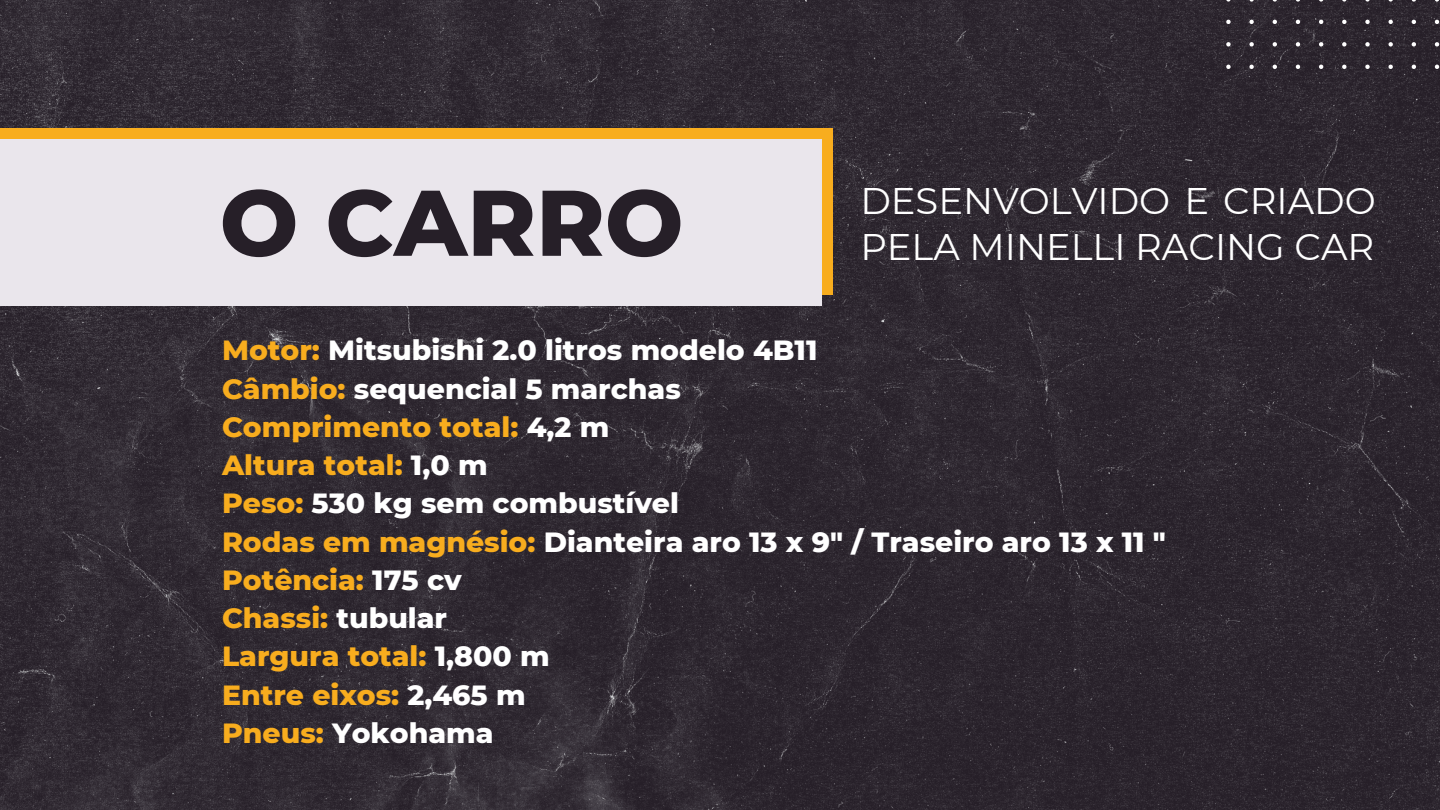
<style>
.page{position:relative;width:1440px;height:810px;background:#fff}
.page>*{position:absolute;margin:0;border:0;box-sizing:border-box;transform-origin:0 0}
.t1{font:800 93px "Montserrat";color:#261f28}
.t2{font:37px/45.8px "Montserrat";color:#fff}
.t3{font:800 28.3px/38.2px "Montserrat";color:#fff}
.t4{font:800 28.3px "Montserrat";color:#f8ad1e}
.s1{color:#f8ad1e}
.s2{color:#fff}
</style>
<div class="page">
<img style="left:0;top:0;width:1440px;height:810px">
<div style="left:0;top:128px;width:833px;height:167px;background:#f8ad1e"></div>
<div style="left:0;top:139px;width:822px;height:167px;background:#eae6ec"></div>
<svg style="left:1226px;top:0;width:213px;height:69px;background:#342e36"></svg>
<p class="t1" style="left:220px;top:166px;width:465px">O CARRO</p>
<p class="t2" style="left:860px;top:178px;width:517px">DESENVOLVIDO E CRIADO<br>PELA MINELLI RACING CAR</p>
<p class="t3" style="left:222px;top:331px;width:597px"><span class="s1">Motor:</span> Mitsubishi 2.0 litros modelo 4B11</p>
<p class="t3" style="left:222px;top:369px;width:460px"><span class="s1">Câmbio:</span> sequencial 5 marchas</p>
<p class="t4" style="left:222px;top:409px;width:389px">Comprimento total: <span class="s2">4,2 m</span></p>
<p class="t4" style="left:222px;top:448px;width:267px">Altura total: <span class="s2">1,0 m</span></p>
<p class="t3" style="left:222px;top:484px;width:459px"><span class="s1">Peso:</span> 530 kg sem combustível</p>
<p class="t3" style="left:222px;top:522px;width:946px"><span class="s1">Rodas em magnésio:</span> Dianteira aro 13 x 9" / Traseiro aro 13 x 11 "<br><span class="s1">Potência:</span> 175 cv</p>
<p class="t4" style="left:222px;top:601px;width:227px">Chassi: <span class="s2">tubular</span></p>
<p class="t4" style="left:222px;top:639px;width:329px">Largura total: <span class="s2">1,800 m</span></p>
<p class="t4" style="left:222px;top:677px;width:305px">Entre eixos: <span class="s2">2,465 m</span></p>
<p class="t3" style="left:222px;top:714px;width:273px"><span class="s1">Pneus:</span> Yokohama</p>
</div>
